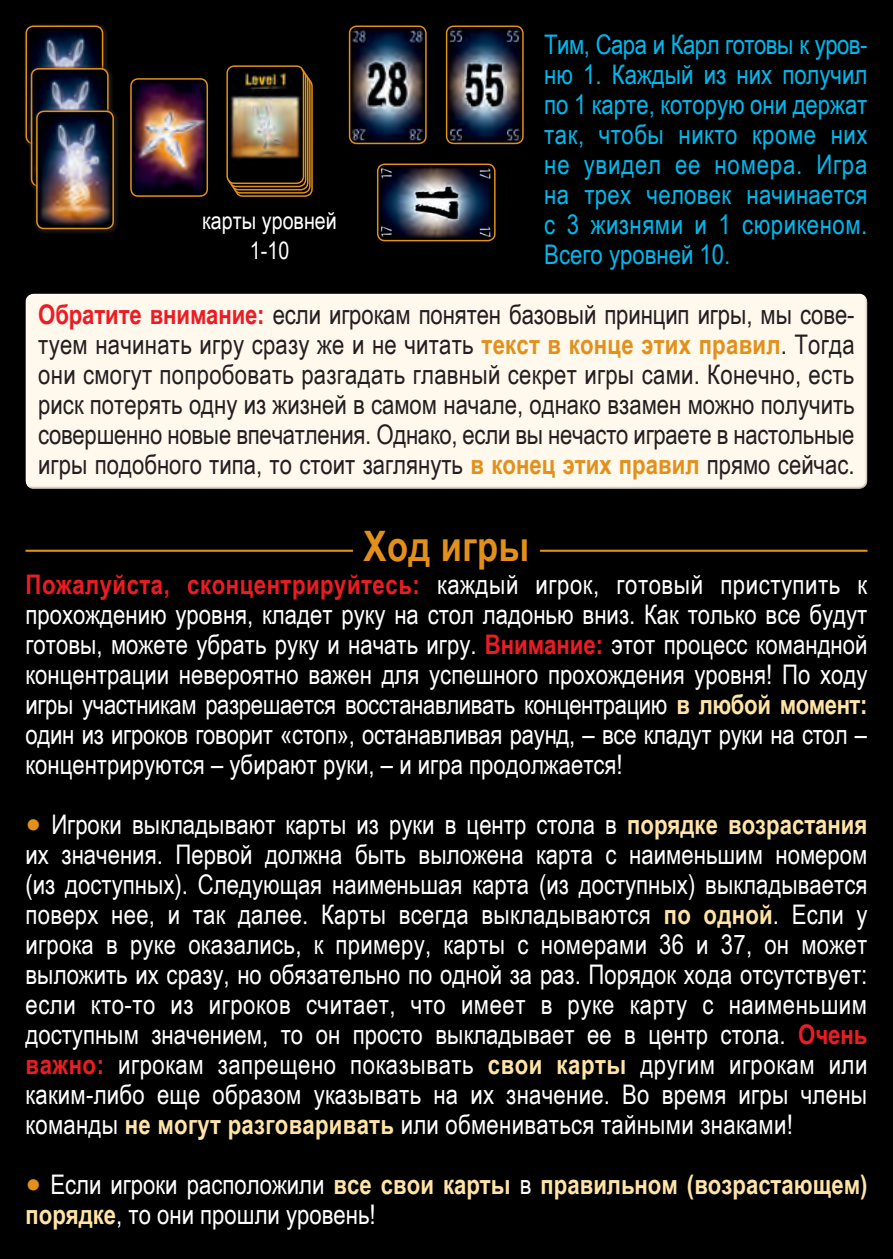
<style>
.page{position:relative;width:893px;height:1259px;background:#000}
.page>*{position:absolute;margin:0;border:0;box-sizing:border-box;transform-origin:0 0}
.t1{font:700 42px "Arial Narrow";letter-spacing:.01em;color:#e29019}
.t2{font:27px/30px "Arial Narrow";letter-spacing:.005em;color:#fff;text-align:justify}
.t3{font:27px/30px "Arial Narrow";color:#231f20;text-align:justify}
.t4{font:27px/30px "Arial Narrow";letter-spacing:.01em;color:#00b8ed;text-align:justify}
.t5{font:700 27px/30px "Arial Narrow";color:#ffe4a6}
.t6{font:24px/30px "Arial Narrow";color:#fff;text-align:center}
.s1{color:#00acea}
.s2{font-weight:700;color:#ed1c24}
.s3{font-weight:700;color:#e29019}
.s4{font-weight:700;color:#ffe4a6}
.s5{font-family:"Arial";font-size:45px;color:#e29019}
.s6{font-family:"Arial";font-weight:400;font-size:45px;color:#e29019}
.s7{font-weight:400;color:#fff}
</style>
<div class="page">
<hr style="left:26px;top:550px;width:841px;height:2px;background:#e29019">
<div style="left:353px;top:546px;width:187px;height:9px;background:#000"></div>
<div style="left:24px;top:292px;width:846px;height:198px;background:#fff8ed"></div>
<img style="left:133px;top:81px;width:74px;height:114px">
<div style="left:130px;top:78px;width:78px;height:119px;border:2px solid #e29019;border-radius:7px"></div>
<img style="left:378px;top:166px;width:116px;height:74px">
<div style="left:377px;top:163px;width:119px;height:78px;border:2px solid #e29019;border-radius:7px"></div>
<img style="left:350px;top:27px;width:75px;height:116px">
<div style="left:349px;top:26px;width:78px;height:118px;border:2px solid #e29019;border-radius:7px"></div>
<img style="left:447px;top:27px;width:75px;height:116px">
<div style="left:446px;top:26px;width:78px;height:118px;border:2px solid #e29019;border-radius:7px"></div>
<div style="left:235px;top:78px;width:78px;height:119px;border:2px solid #e29019;border-radius:7px"></div>
<div style="left:233px;top:75px;width:78px;height:119px;border:2px solid #e29019;border-radius:7px"></div>
<div style="left:231px;top:72px;width:77px;height:118px;border:2px solid #e29019;border-radius:7px"></div>
<div style="left:229px;top:69px;width:77px;height:118px;border:2px solid #e29019;border-radius:7px"></div>
<img style="left:229px;top:67px;width:74px;height:116px">
<div style="left:226px;top:65px;width:78px;height:119px;border:2px solid #e29019;border-radius:7px"></div>
<div style="left:23px;top:23px;width:85px;height:126px;background:#231f20;opacity:.6"></div>
<img style="left:27px;top:27px;width:75px;height:116px">
<div style="left:26px;top:26px;width:77px;height:118px;border:2px solid #e29019;border-radius:7px"></div>
<div style="left:28px;top:66px;width:86px;height:126px;background:#231f20;opacity:.6"></div>
<img style="left:32px;top:70px;width:74px;height:115px">
<div style="left:31px;top:68px;width:78px;height:119px;border:2px solid #e29019;border-radius:7px"></div>
<div style="left:34px;top:108px;width:85px;height:126px;background:#231f20;opacity:.6"></div>
<img style="left:38px;top:112px;width:74px;height:116px">
<div style="left:36px;top:111px;width:78px;height:118px;border:2px solid #e29019;border-radius:7px"></div>
<p class="t4" style="left:544px;top:28px;width:325px">Тим, Сара и Карл готовы к уров&shy;ню 1. Каждый из них получил по 1 карте, которую они держат так, чтобы никто кроме них не увидел ее номера. Игра на трех человек начинается с 3 жизнями и 1 сюрикеном.<br>Всего уровней 10<span class="s1">.</span></p>
<p class="t3" style="left:38px;top:298px;width:818px"><span class="s2">Обратите внимание:</span> если игрокам понятен базовый принцип игры, мы сове&shy;туем начинать игру сразу же и не читать <span class="s3">текст в конце этих правил</span>. Тогда они смогут попробовать разгадать главный секрет игры сами. Конечно, есть риск потерять одну из жизней в самом начале, однако взамен можно получить совершенно новые впечатления. Однако, если вы нечасто играете в настольные игры подобного типа, то стоит заглянуть <span class="s3">в конец этих правил</span> прямо сейчас.</p>
<p class="t6" style="left:202px;top:205px;width:136px">карты уровней<br>1-10</p>
<h1 class="t1" style="left:364px;top:514px;width:167px">Ход игры</h1>
<p class="t2" style="left:26px;top:568px;width:843px"><span class="s2">Пожалуйста, сконцентрируйтесь:</span> каждый игрок, готовый приступить к прохождению уровня, кладет руку на стол ладонью вниз. Как только все будут готовы, можете убрать руку и начать игру. <span class="s2">Внимание:</span> этот процесс командной концентрации невероятно важен для успешного прохождения уровня! По ходу игры участникам разрешается восстанавливать концентрацию <span class="s4">в любой момент: </span>один из игроков говорит «стоп», останавливая раунд, – все кладут руки на стол – концентрируются – убирают руки, – и игра продолжается!</p>
<p class="t2" style="left:26px;top:808px;width:843px"><span class="s5">•</span> Игроки выкладывают карты из руки в центр стола в <span class="s4">порядке возрастания </span>их значения. Первой должна быть выложена карта с наименьшим номером (из доступных). Следующая наименьшая карта (из доступных) выкладывается поверх нее, и так далее. Карты всегда выкладываются <span class="s4">по одной</span>. Если у игрока в руке оказались, к примеру, карты с номерами 36 и 37, он может выложить их сразу, но обязательно по одной за раз. Порядок хода отсутствует: если кто-то из игроков считает, что имеет в руке карту с наименьшим доступным значением, то он просто выкладывает ее в центр стола. <span class="s2">Очень важно:</span> игрокам запрещено показывать <span class="s4">свои карты</span> другим игрокам или каким-либо еще образом указывать на их значение. Во время игры члены команды <span class="s4">не могут разговаривать</span> или обмениваться тайными знаками!</p>
<p class="t5" style="left:26px;top:1168px;width:843px"><span class="s6">•</span> <span class="s7">Если игроки расположили</span> все свои карты <span class="s7">в</span> правильном (возрастающем) порядке<span class="s7">, то они прошли уровень!</span></p>
</div>
